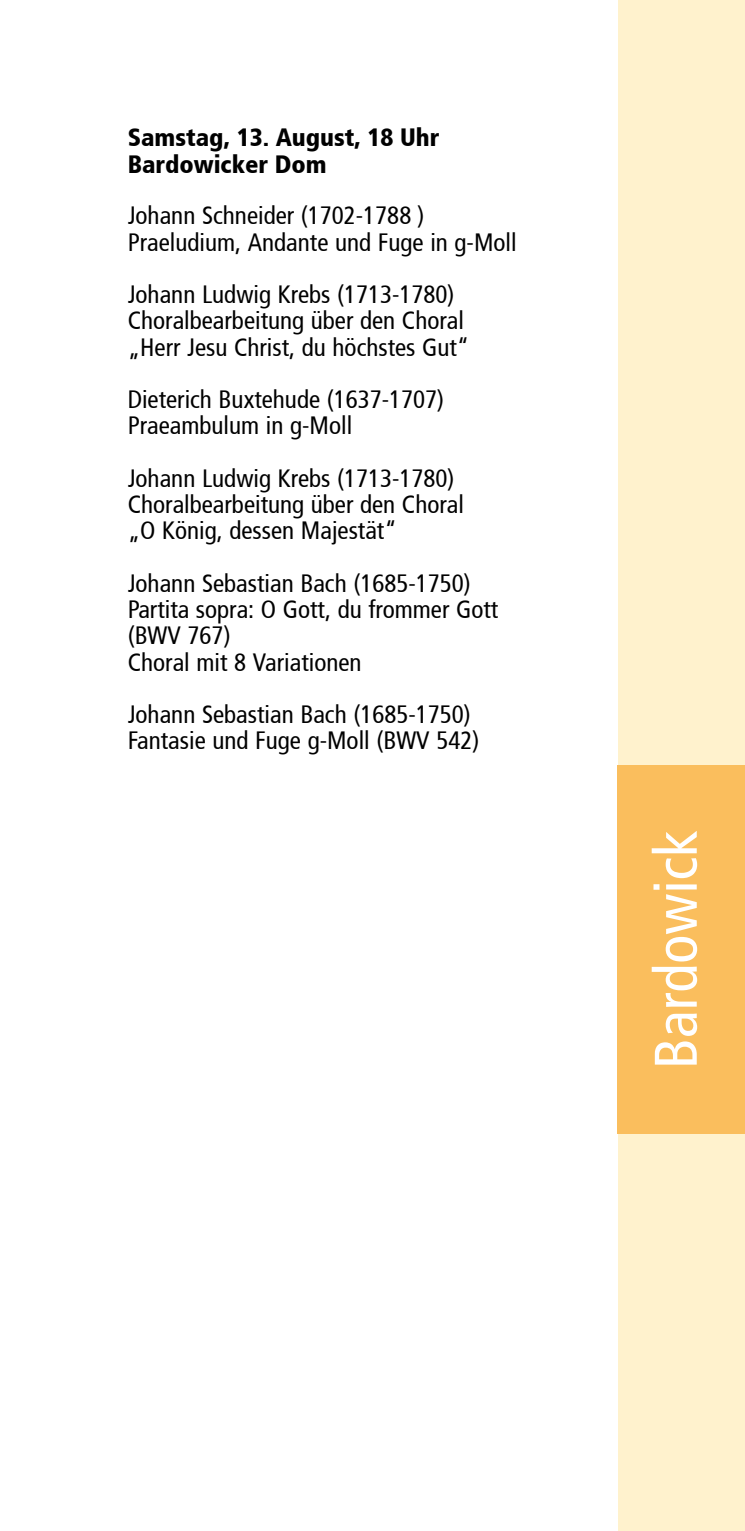
<style>
.page{position:relative;width:745px;height:1531px;background:#fff}
.page>*{position:absolute;margin:0;border:0;box-sizing:border-box;transform-origin:0 0}
.t1{font:60px "Frobisher Condensed";color:#fff}
.t2{font:25px/26.2px "Frobisher Condensed";color:#000}
.t3{font:800 25px/26.2px "Frobisher Cond";color:#000}
</style>
<div class="page">
<div style="left:617px;top:0;width:127px;height:1531px;background:#fff2cd"></div>
<div style="left:617px;top:765px;width:127px;height:369px;background:#fabe5d"></div>
<p class="t3" style="left:128px;top:124px;width:313px">Samstag, 13. August, 18 Uhr<br>Bardowicker Dom</p>
<p class="t2" style="left:128px;top:203px;width:390px">Johann Schneider (1702-1788 )<br>Praeludium, Andante und Fuge in g-Moll</p>
<p class="t2" style="left:128px;top:281px;width:343px">Johann Ludwig Krebs (1713-1780)<br>Choralbearbeitung über den Choral „Herr Jesu Christ, du höchstes Gut“</p>
<p class="t2" style="left:128px;top:386px;width:318px">Dieterich Buxtehude (1637-1707)<br>Praeambulum in g-Moll</p>
<p class="t2" style="left:128px;top:465px;width:337px">Johann Ludwig Krebs (1713-1780)<br>Choralbearbeitung über den Choral „O König, dessen Majestät“</p>
<p class="t2" style="left:128px;top:570px;width:372px">Johann Sebastian Bach (1685-1750)<br>Partita sopra: O Gott, du frommer Gott (BWV 767)<br>Choral mit 8 Variationen</p>
<p class="t2" style="left:128px;top:701px;width:353px">Johann Sebastian Bach (1685-1750)<br>Fantasie und Fuge g-Moll (BWV 542)</p>
<h1 class="t1" style="left:640px;top:1069px;width:240px;rotate:-90deg">Bardowick</h1>
</div>
